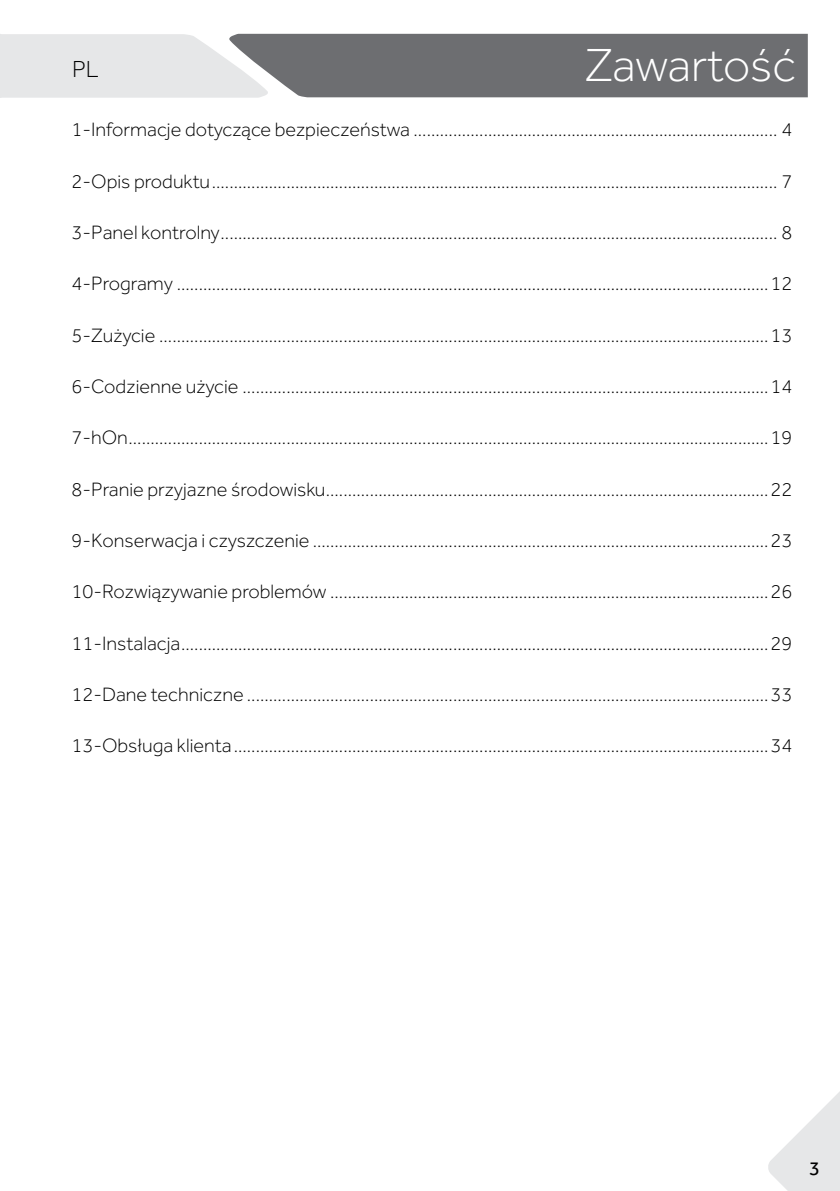
<style>
.page{position:relative;width:840px;height:1191px;background:#fff}
.page>*{position:absolute;margin:0;border:0;box-sizing:border-box;transform-origin:0 0}
.t1{font:300 48px "Effra";letter-spacing:-.005em;color:#fff}
.t2{font:300 24px "Effra";color:#000}
.t3{font:300 20px "Effra";color:#000}
.t4{font:20px "Effra";color:#000}
</style>
<div class="page">
<svg style="left:768px;top:1092px;width:71px;height:99px"></svg>
<svg style="left:0;top:34px;width:807px;height:64px;background:#d1d2d3"></svg>
<div style="left:302px;top:34px;width:493px;height:62px;background:#6d6e71"></div>
<p class="t2" style="left:72px;top:55px;width:28px">PL</p>
<h1 class="t1" style="left:583px;top:38px;width:213px">Zawartość</h1>
<p class="t3" style="left:71px;top:118px;width:722px">1-Informacje dotyczące bezpieczeństwa ................................................................................... 4</p>
<p class="t3" style="left:71px;top:170px;width:722px">2-Opis produktu................................................................................................................................. 7</p>
<p class="t3" style="left:71px;top:221px;width:722px">3-Panel kontrolny............................................................................................................................... 8</p>
<p class="t3" style="left:71px;top:272px;width:722px">4-Programy .......................................................................................................................................12</p>
<p class="t3" style="left:71px;top:324px;width:722px">5-Zużycie ...........................................................................................................................................13</p>
<p class="t3" style="left:71px;top:375px;width:722px">6-Codzienne użycie ........................................................................................................................14</p>
<p class="t3" style="left:71px;top:426px;width:722px">7-hOn..................................................................................................................................................19</p>
<p class="t3" style="left:71px;top:478px;width:722px">8-Pranie przyjazne środowisku.....................................................................................................22</p>
<p class="t3" style="left:71px;top:529px;width:722px">9-Konserwacja i czyszczenie ........................................................................................................23</p>
<p class="t3" style="left:71px;top:580px;width:722px">10-Rozwiązywanie problemów ....................................................................................................26</p>
<p class="t3" style="left:71px;top:632px;width:722px">11-Instalacja......................................................................................................................................29</p>
<p class="t3" style="left:71px;top:683px;width:722px">12-Dane techniczne .......................................................................................................................33</p>
<p class="t3" style="left:71px;top:734px;width:722px">13-Obsługa klienta..........................................................................................................................34</p>
<p class="t4" style="left:808px;top:1156px;width:12px">3</p>
</div>
